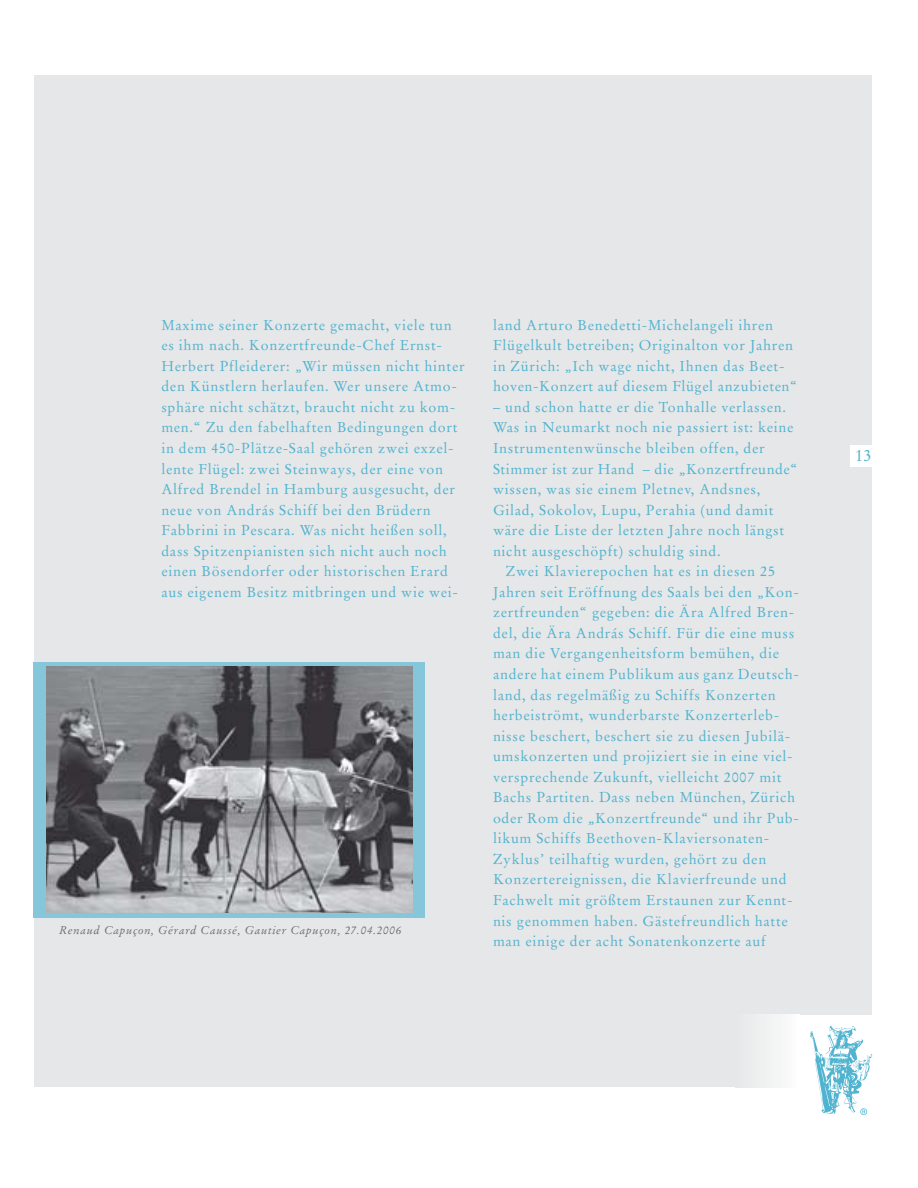
<style>
.page{position:relative;width:918px;height:1188px;background:#fff}
.page>*{position:absolute;margin:0;border:0;box-sizing:border-box;transform-origin:0 0}
.t1{font:16.5px "Stempel Garamond";color:#50b3cf}
.t2{font:14.25px/20.5px "Stempel Garamond";letter-spacing:.05em;color:#50b3cf}
.t3{font:italic 11.25px "Stempel Garamond";letter-spacing:.06em;color:#6c6e70}
</style>
<div class="page">
<div style="left:34px;top:75px;width:837px;height:1012px;background:#e6e7e8"></div>
<div style="left:735px;top:1015px;width:64px;height:72px;background:#f1f1f2"></div>
<div style="left:799px;top:1015px;width:72px;height:72px;background:#fff"></div>
<img style="left:810px;top:1025px;width:63px;height:90px">
<div style="left:850px;top:445px;width:34px;height:21px;background:#fff"></div>
<div style="left:34px;top:662px;width:391px;height:255px;background:#85c6da"></div>
<img style="left:47px;top:666px;width:366px;height:247px">
<p class="t2" style="left:161px;top:316px;width:305px">Maxime seiner Konzerte gemacht, viele tun es ihm nach. Konzertfreunde-Chef Ernst-Herbert Pfleiderer: „Wir müssen nicht hinter den Künstlern herlaufen. Wer unsere Atmo&shy;sphäre nicht schätzt, braucht nicht zu kom&shy;men.“ Zu den fabelhaften Bedingungen dort in dem 450-Plätze-Saal gehören zwei exzel&shy;lente Flügel: zwei Steinways, der eine von Alfred Brendel in Hamburg ausgesucht, der neue von András Schiff bei den Brüdern Fabbrini in Pescara. Was nicht heißen soll, dass Spitzenpianisten sich nicht auch noch einen Bösendorfer oder historischen Erard aus eigenem Besitz mitbringen und wie wei-</p>
<p class="t2" style="left:493px;top:316px;width:306px">land Arturo Benedetti-Michelangeli ihren Flügelkult betreiben; Originalton vor Jahren in Zürich: „Ich wage nicht, Ihnen das Beet&shy;hoven-Konzert auf diesem Flügel anzubieten“</p>
<p class="t2" style="left:493px;top:398px;width:294px">– und schon hatte er die Tonhalle verlassen.</p>
<p class="t2" style="left:493px;top:419px;width:302px">Was in Neumarkt noch nie passiert ist: keine</p>
<p class="t2" style="left:493px;top:439px;width:273px">Instrumentenwünsche bleiben offen, der</p>
<p class="t2" style="left:493px;top:460px;width:306px">Stimmer ist zur Hand – die „Konzertfreunde“</p>
<p class="t2" style="left:493px;top:480px;width:269px">wissen, was sie einem Pletnev, Andsnes,</p>
<p class="t2" style="left:493px;top:501px;width:282px">Gilad, Sokolov, Lupu, Perahia (und damit</p>
<p class="t2" style="left:493px;top:521px;width:293px">wäre die Liste der letzten Jahre noch längst</p>
<p class="t2" style="left:493px;top:542px;width:229px">nicht ausgeschöpft) schuldig sind.</p>
<p class="t2" style="left:506px;top:562px;width:271px">Zwei Klavierepochen hat es in diesen 25</p>
<p class="t2" style="left:493px;top:583px;width:308px">Jahren seit Eröffnung des Saals bei den „Kon-</p>
<p class="t2" style="left:493px;top:603px;width:303px">zertfreunden“ gegeben: die Ära Alfred Bren-</p>
<p class="t2" style="left:493px;top:624px;width:303px">del, die Ära András Schiff. Für die eine muss</p>
<p class="t2" style="left:493px;top:645px;width:288px">man die Vergangenheitsform bemühen, die</p>
<p class="t2" style="left:493px;top:665px;width:308px">andere hat einem Publikum aus ganz Deutsch-</p>
<p class="t2" style="left:493px;top:686px;width:284px">land, das regelmäßig zu Schiffs Konzerten</p>
<p class="t2" style="left:493px;top:706px;width:288px">herbeiströmt, wunderbarste Konzerterleb-</p>
<p class="t2" style="left:493px;top:727px;width:299px">nisse beschert, beschert sie zu diesen Jubilä-</p>
<p class="t2" style="left:493px;top:747px;width:301px">umskonzerten und projiziert sie in eine viel-</p>
<p class="t2" style="left:493px;top:768px;width:290px">versprechende Zukunft, vielleicht 2007 mit</p>
<p class="t2" style="left:493px;top:788px;width:303px">Bachs Partiten. Dass neben München, Zürich</p>
<p class="t2" style="left:493px;top:809px;width:308px">oder Rom die „Konzertfreunde“ und ihr Pub-</p>
<p class="t2" style="left:493px;top:830px;width:278px">likum Schiffs Beethoven-Klaviersonaten-</p>
<p class="t2" style="left:493px;top:850px;width:275px">Zyklus’ teilhaftig wurden, gehört zu den</p>
<p class="t2" style="left:493px;top:871px;width:295px">Konzertereignissen, die Klavierfreunde und</p>
<p class="t2" style="left:493px;top:891px;width:301px">Fachwelt mit größtem Erstaunen zur Kennt-</p>
<p class="t2" style="left:493px;top:912px;width:296px">nis genommen haben. Gästefreundlich hatte</p>
<p class="t2" style="left:493px;top:932px;width:274px">man einige der acht Sonatenkonzerte auf</p>
<p class="t3" style="left:59px;top:926px;width:344px">Renaud Capuçon, Gérard Caussé, Gautier Capuçon, 27.04.2006</p>
<p class="t1" style="left:855px;top:449px;width:18px">13</p>
</div>
